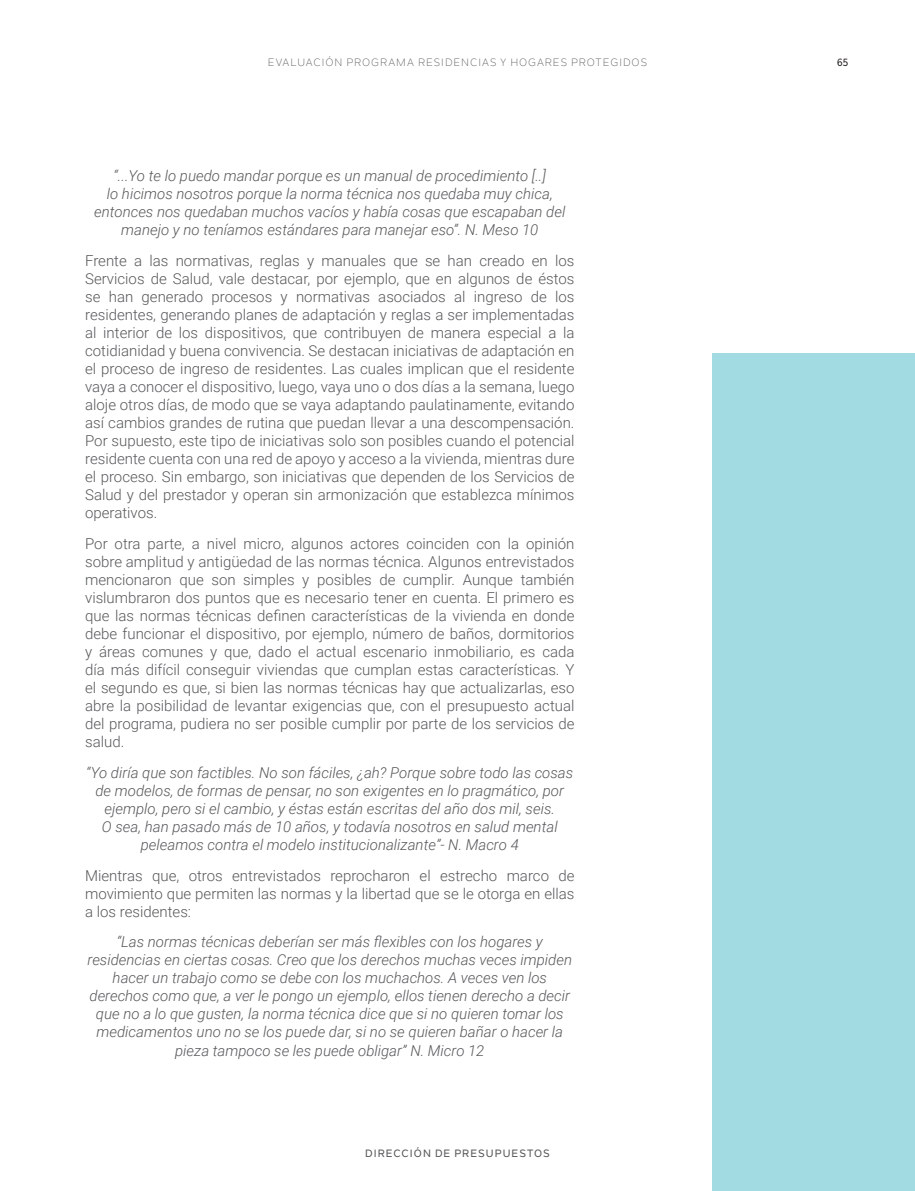
<style>
.page{position:relative;width:915px;height:1191px;background:#fff}
.page>*{position:absolute;margin:0;border:0;box-sizing:border-box;transform-origin:0 0}
.TEXTO{font:300 15px/18px "Roboto";color:#57585a;text-align:justify}
.TEXTO-2{font:italic 300 15px/18px "Roboto";color:#57585a;text-align:center}
.t1{font:10.5px "Nolan Next";letter-spacing:.1em;color:#57585a}
.t2{font:500 10.5px "Nolan Next";letter-spacing:.1em;color:#57585a}
.t3{font:500 10.5px "Nolan Next";color:#231f20}
</style>
<div class="page">
<div style="left:712px;top:353px;width:202px;height:838px;background:#a3dbe2"></div>
<p class="t1" style="left:268px;top:56px;width:380px">EVALUACIÓN PROGRAMA RESIDENCIAS Y HOGARES PROTEGIDOS</p>
<p class="TEXTO-2" style="left:94px;top:166px;width:472px">“...Yo te lo puedo mandar porque es un manual de procedimiento [..]<br>lo hicimos nosotros porque la norma técnica nos quedaba muy chica, entonces nos quedaban muchos vacíos y había cosas que escapaban del manejo y no teníamos estándares para manejar eso”. N. Meso 10</p>
<p class="TEXTO" style="left:85px;top:251px;width:490px">Frente a las normativas, reglas y manuales que se han creado en los Servicios de Salud, vale destacar, por ejemplo, que en algunos de éstos se han generado procesos y normativas asociados al ingreso de los residentes, generando planes de adaptación y reglas a ser implementadas al interior de los dispositivos, que contribuyen de manera especial a la cotidianidad y buena convivencia. Se destacan iniciativas de adaptación en el proceso de ingreso de residentes. Las cuales implican que el residente vaya a conocer el dispositivo, luego, vaya uno o dos días a la semana, luego aloje otros días, de modo que se vaya adaptando paulatinamente, evitando así cambios grandes de rutina que puedan llevar a una descompensación.<br>Por supuesto, este tipo de iniciativas solo son posibles cuando el potencial residente cuenta con una red de apoyo y acceso a la vivienda, mientras dure el proceso. Sin embargo, son iniciativas que dependen de los Servicios de Salud y del prestador y operan sin armonización que establezca mínimos operativos.</p>
<p class="TEXTO" style="left:85px;top:534px;width:491px">Por otra parte, a nivel micro, algunos actores coinciden con la opinión sobre amplitud y antigüedad de las normas técnica. Algunos entrevistados mencionaron que son simples y posibles de cumplir. Aunque también vislumbraron dos puntos que es necesario tener en cuenta. El primero es que las normas técnicas definen características de la vivienda en donde debe funcionar el dispositivo, por ejemplo, número de baños, dormitorios y áreas comunes y que, dado el actual escenario inmobiliario, es cada día más difícil conseguir viviendas que cumplan estas características. Y el segundo es que, si bien las normas técnicas hay que actualizarlas, eso abre la posibilidad de levantar exigencias que, con el presupuesto actual del programa, pudiera no ser posible cumplir por parte de los servicios de salud.</p>
<p class="TEXTO-2" style="left:86px;top:763px;width:488px">“Yo diría que son factibles. No son fáciles, ¿ah? Porque sobre todo las cosas de modelos, de formas de pensar, no son exigentes en lo pragmático, por ejemplo, pero si el cambio, y éstas están escritas del año dos mil, seis.<br>O sea, han pasado más de 10 años, y todavía nosotros en salud mental peleamos contra el modelo institucionalizante”- N. Macro 4</p>
<p class="TEXTO" style="left:85px;top:865px;width:491px">Mientras que, otros entrevistados reprocharon el estrecho marco de movimiento que permiten las normas y la libertad que se le otorga en ellas a los residentes:</p>
<p class="TEXTO-2" style="left:87px;top:932px;width:486px">“Las normas técnicas deberían ser más flexibles con los hogares y residencias en ciertas cosas. Creo que los derechos muchas veces impiden hacer un trabajo como se debe con los muchachos. A veces ven los derechos como que, a ver le pongo un ejemplo, ellos tienen derecho a decir que no a lo que gusten, la norma técnica dice que si no quieren tomar los medicamentos uno no se los puede dar, si no se quieren bañar o hacer la pieza tampoco se les puede obligar” N. Micro 12</p>
<p class="t2" style="left:365px;top:1147px;width:186px">DIRECCIÓN DE PRESUPUESTOS</p>
<p class="t3" style="left:836px;top:56px;width:12px">65</p>
</div>
